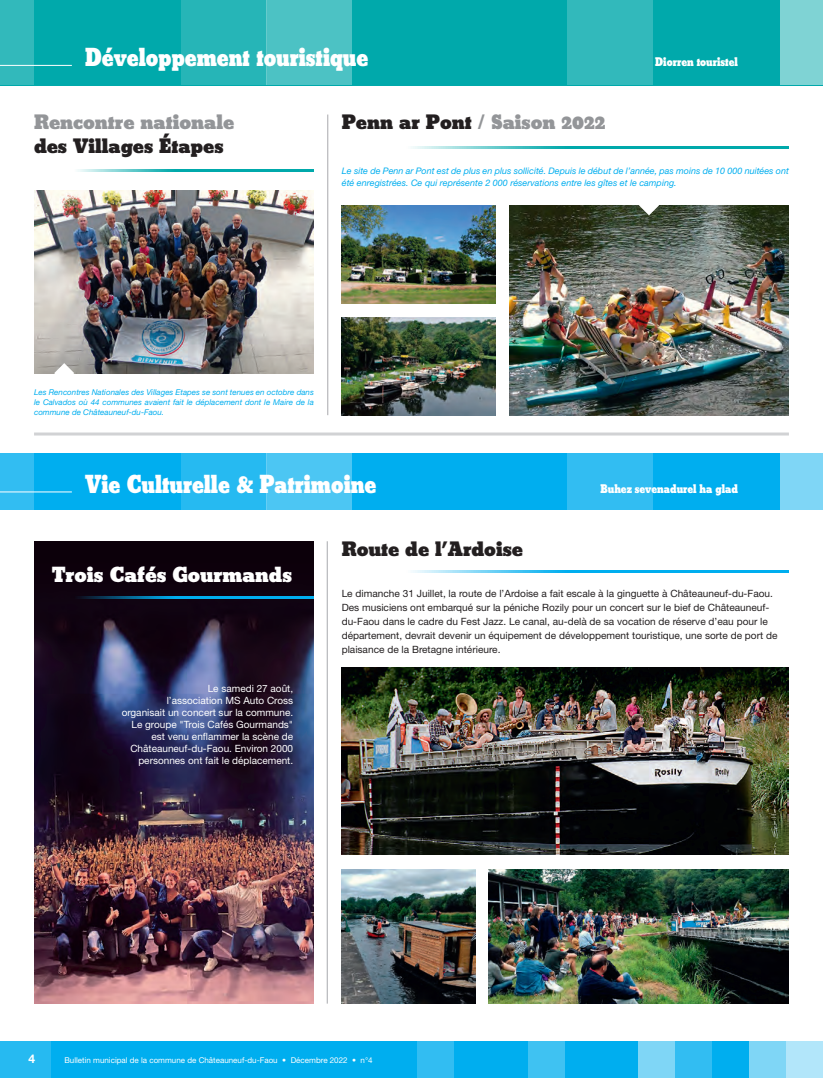
<style>
.page{position:relative;width:823px;height:1078px;background:#fff}
.page>*{position:absolute;margin:0;border:0;box-sizing:border-box;transform-origin:0 0}
.t1{font:700 25px "Beton CG Extra";color:#fff;scale:.85 1}
.t2{font:700 21px "Beton CG Extra";color:#fff}
.t3{font:700 20px "Beton CG Extra";color:#939598}
.t4{font:700 20px "Beton CG Extra";color:#231f20}
.t5{font:700 12px "Beton CG Extra";color:#fff;scale:.85 1}
.t6{font:700 12px "Helvetica Neue LT Std";color:#fff}
.t7{font:10px/14px "Helvetica Neue LT Std";color:#231f20}
.t8{font:10px/12px "Helvetica Neue LT Std";color:#fff;text-align:right}
.t9{font:italic 9px/12px "Helvetica Neue LT Std";color:#00aeef}
.t10{font:italic 8px/10px "Helvetica Neue LT Std";color:#00aeef;text-align:justify}
.t11{font:8px "Helvetica Neue LT Std";color:#fff}
.s1{color:#231f20}
</style>
<div class="page">
<div style="left:0;top:1040px;width:822px;height:37px;background:#00aeef"></div>
<div style="left:748px;top:1040px;width:37px;height:37px;background:#7fd6f6"></div>
<div style="left:675px;top:1040px;width:36px;height:37px;background:#32bdf2"></div>
<div style="left:638px;top:1040px;width:37px;height:37px;background:#7fd6f6"></div>
<div style="left:527px;top:1040px;width:37px;height:37px;background:#3fc2f2"></div>
<div style="left:417px;top:1040px;width:37px;height:37px;background:#32bdf2"></div>
<div style="left:0;top:1040px;width:51px;height:37px;background:#26baf1"></div>
<div style="left:785px;top:1040px;width:37px;height:37px;background:#b2e6fa"></div>
<div style="left:0;top:0;width:822px;height:85px;background:#00a9ab"></div>
<div style="left:0;top:0;width:34px;height:85px;background:#32b9bb"></div>
<div style="left:181px;top:0;width:85px;height:85px;background:#26b5b7"></div>
<div style="left:266px;top:0;width:85px;height:85px;background:#4cc2c4"></div>
<div style="left:780px;top:0;width:42px;height:85px;background:#7fd3d4"></div>
<div style="left:567px;top:0;width:85px;height:85px;background:#32b9bb"></div>
<hr style="left:34px;top:169px;width:280px;height:3px;background:#00a9ab">
<hr style="left:342px;top:146px;width:446px;height:3px;background:#00a9ab">
<hr style="left:342px;top:570px;width:446px;height:2px;background:#00aeef">
<div style="left:0;top:453px;width:822px;height:57px;background:#00aeef"></div>
<div style="left:0;top:453px;width:34px;height:57px;background:#32bdf2"></div>
<div style="left:181px;top:453px;width:85px;height:57px;background:#26baf1"></div>
<div style="left:266px;top:453px;width:85px;height:57px;background:#4cc6f3"></div>
<div style="left:780px;top:453px;width:42px;height:57px;background:#7fd6f6"></div>
<div style="left:567px;top:453px;width:85px;height:57px;background:#32bdf2"></div>
<img style="left:34px;top:190px;width:280px;height:183px">
<img style="left:509px;top:205px;width:279px;height:210px">
<hr style="left:327px;top:114px;width:1px;height:301px;background:#a8a9ad">
<hr style="left:327px;top:541px;width:1px;height:462px;background:#a8a9ad">
<img style="left:341px;top:205px;width:154px;height:98px">
<img style="left:341px;top:317px;width:154px;height:98px">
<img style="left:34px;top:541px;width:280px;height:462px">
<hr style="left:34px;top:595px;width:280px;height:3px;background:#00aeef">
<img style="left:341px;top:667px;width:447px;height:187px">
<img style="left:488px;top:869px;width:300px;height:134px">
<img style="left:341px;top:869px;width:134px;height:134px">
<hr style="left:0;top:65px;width:72px;height:1px;background:#fff">
<hr style="left:0;top:491px;width:72px;height:1px;background:#fff">
<hr style="left:34px;top:432px;width:754px;height:3px;background:#d1d2d4">
<svg style="left:54px;top:363px;width:20px;height:11px"></svg>
<svg style="left:638px;top:205px;width:20px;height:10px"></svg>
<h1 class="t1" style="left:85px;top:42px;width:334px">Développement touristique</h1>
<p class="t5" style="left:654px;top:54px;width:99px">Diorren touristel</p>
<h3 class="t3" style="left:34px;top:109px;width:202px">Rencontre nationale</h3>
<h3 class="t4" style="left:34px;top:133px;width:191px">des Villages Étapes</h3>
<h3 class="t3" style="left:341px;top:109px;width:265px"><span class="s1">Penn ar Pont</span> / Saison 2022</h3>
<p class="t9" style="left:342px;top:165px;width:448px">Le site de Penn ar Pont est de plus en plus sollicité. Depuis le début de l’année, pas moins de 10 000 nuitées ont été enregistrées. Ce qui représente 2 000 réservations entre les gîtes et le camping.</p>
<p class="t10" style="left:34px;top:387px;width:281px">Les Rencontres Nationales des Villages Etapes se sont tenues en octobre dans le Calvados où 44 communes avaient fait le déplacement dont le Maire de la commune de Châteauneuf-du-Faou.</p>
<h1 class="t1" style="left:85px;top:468px;width:344px">Vie Culturelle &amp; Patrimoine</h1>
<p class="t5" style="left:600px;top:481px;width:163px">Buhez sevenadurel ha glad</p>
<h2 class="t2" style="left:52px;top:560px;width:241px">Trois Cafés Gourmands</h2>
<p class="t8" style="left:122px;top:681px;width:173px">Le samedi 27 août,<br>l’association MS Auto Cross organisait un concert sur la commune.<br>Le groupe "Trois Cafés Gourmands" est venu enflammer la scène de<br>Châteauneuf-du-Faou. Environ 2000 personnes ont fait le déplacement.</p>
<h3 class="t4" style="left:341px;top:536px;width:183px">Route de l’Ardoise</h3>
<p class="t7" style="left:341px;top:586px;width:437px">Le dimanche 31 Juillet, la route de l’Ardoise a fait escale à la ginguette à Châteauneuf-du-Faou.<br>Des musiciens ont embarqué sur la péniche Rozily pour un concert sur le bief de Châteauneuf&shy;du-Faou dans le cadre du Fest Jazz. Le canal, au-delà de sa vocation de réserve d’eau pour le département, devrait devenir un équipement de développement touristique, une sorte de port de plaisance de la Bretagne intérieure.</p>
<p class="t6" style="left:28px;top:1050px;width:8px">4</p>
<p class="t11" style="left:64px;top:1055px;width:309px">Bulletin municipal de la commune de Châteauneuf-du-Faou • Décembre 2022 • n°4</p>
</div>
